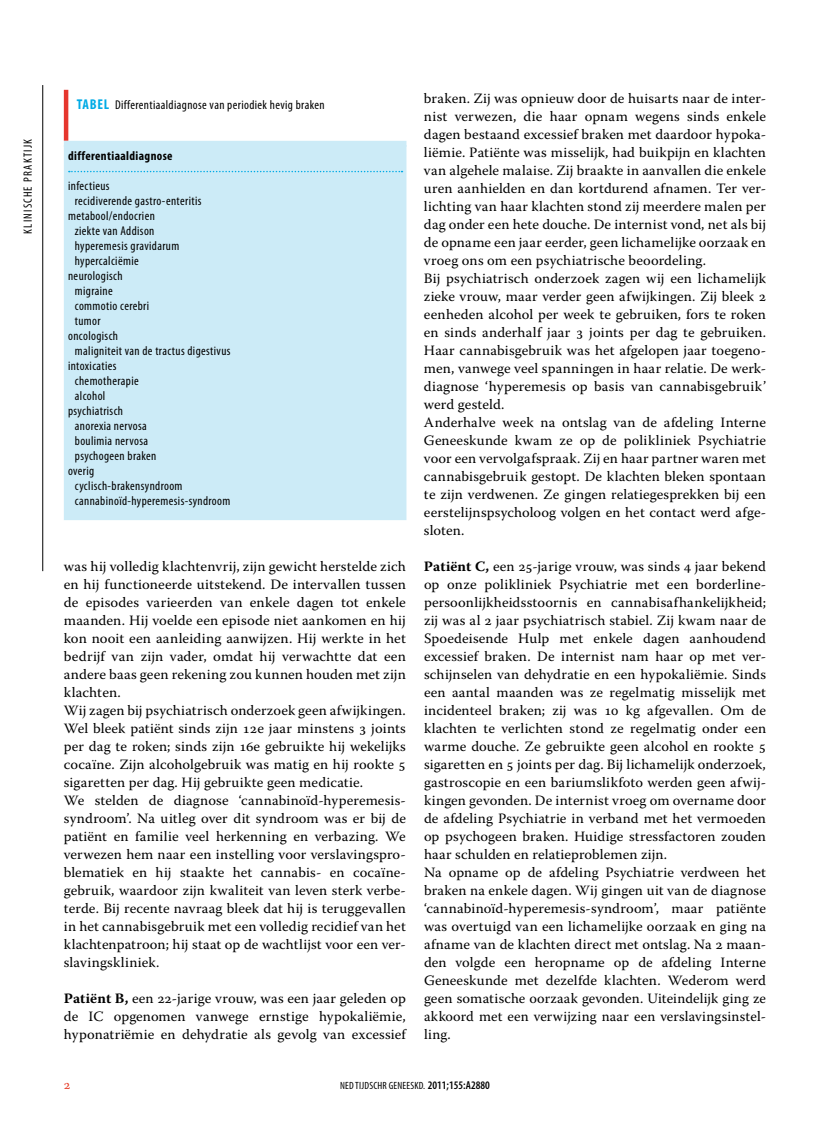
<style>
.page{position:relative;width:830px;height:1127px;background:#fff}
.page>*{position:absolute;margin:0;border:0;box-sizing:border-box;transform-origin:0 0}
.t1{font:14.25px/18px "Warnock Pro";letter-spacing:.01em;color:#000}
.t2{font:13.5px "Warnock Pro";color:#e6402c}
.t3{font:condensed 12.75px "Myriad Pro";letter-spacing:.03em;color:#000}
.t4{font:700 condensed 12.75px "Myriad Pro";letter-spacing:.03em;color:#000}
.t5{font:condensed 12px "Myriad Pro";letter-spacing:.1em;color:#000}
.t6{font:condensed 10.5px "Myriad Pro";letter-spacing:.02em;color:#000}
.s1{font-weight:700;font-size:14.25px;color:#00abe6}
.s2{font-weight:700}
.s3{font-weight:600;font-size:11.55px}
</style>
<div class="page">
<hr style="left:42px;top:85px;width:1px;height:486px;background:#000">
<div style="left:64px;top:147px;width:342px;height:373px;background:#ccebf7"></div>
<hr style="left:64px;top:90px;width:4px;height:51px;background:#e6362e">
<div style="left:64px;top:141px;width:342px;height:6px;background:#ccebf7"></div>
<svg style="left:69px;top:171px;width:333px;height:1px"></svg>
<p class="t5" style="left:21px;top:234px;width:96px;rotate:-90deg">KLINISCHE PRAKTIJK</p>
<p class="t3" style="left:77px;top:97px;width:249px"><span class="s1">TABEL</span> Differentiaaldiagnose van periodiek hevig braken</p>
<p class="t4" style="left:68px;top:148px;width:106px">differentiaaldiagnose</p>
<p class="t3" style="left:68px;top:178px;width:43px">infectieus</p>
<p class="t3" style="left:75px;top:193px;width:128px">recidiverende gastro-enteritis</p>
<p class="t3" style="left:68px;top:208px;width:88px">metabool/endocrien</p>
<p class="t3" style="left:75px;top:223px;width:81px">ziekte van Addison</p>
<p class="t3" style="left:75px;top:238px;width:106px">hyperemesis gravidarum</p>
<p class="t3" style="left:75px;top:253px;width:65px">hypercalciëmie</p>
<p class="t3" style="left:68px;top:268px;width:56px">neurologisch</p>
<p class="t3" style="left:75px;top:283px;width:39px">migraine</p>
<p class="t3" style="left:75px;top:298px;width:76px">commotio cerebri</p>
<p class="t3" style="left:75px;top:313px;width:27px">tumor</p>
<p class="t3" style="left:68px;top:328px;width:51px">oncologisch</p>
<p class="t3" style="left:75px;top:343px;width:157px">maligniteit van de tractus digestivus</p>
<p class="t3" style="left:68px;top:358px;width:50px">intoxicaties</p>
<p class="t3" style="left:75px;top:373px;width:65px">chemotherapie</p>
<p class="t3" style="left:75px;top:388px;width:32px">alcohol</p>
<p class="t3" style="left:68px;top:403px;width:56px">psychiatrisch</p>
<p class="t3" style="left:75px;top:418px;width:74px">anorexia nervosa</p>
<p class="t3" style="left:75px;top:433px;width:75px">boulimia nervosa</p>
<p class="t3" style="left:75px;top:448px;width:83px">psychogeen braken</p>
<p class="t3" style="left:68px;top:463px;width:28px">overig</p>
<p class="t3" style="left:75px;top:478px;width:109px">cyclisch-brakensyndroom</p>
<p class="t3" style="left:75px;top:493px;width:157px">cannabinoïd-hyperemesis-syndroom</p>
<p class="t1" style="left:64px;top:557px;width:343px">was hij volledig klachtenvrij, zijn gewicht herstelde zich en hij functioneerde uitstekend. De intervallen tussen de episodes varieerden van enkele dagen tot enkele maanden. Hij voelde een episode niet aankomen en hij kon nooit een aanleiding aanwijzen. Hij werkte in het bedrijf van zijn vader, omdat hij verwachtte dat een andere baas geen rekening zou kunnen houden met zijn klachten.<br>Wij zagen bij psychiatrisch onderzoek geen afwijkingen.<br>Wel bleek patiënt sinds zijn 12e jaar minstens 3 joints per dag te roken; sinds zijn 16e gebruikte hij wekelijks cocaïne. Zijn alcoholgebruik was matig en hij rookte 5 sigaretten per dag. Hij gebruikte geen medicatie.<br>We stelden de diagnose ‘cannabinoïd-hyperemesis&shy;syndroom’. Na uitleg over dit syndroom was er bij de patiënt en familie veel herkenning en verbazing. We verwezen hem naar een instelling voor verslavingspro&shy;blematiek en hij staakte het cannabis- en cocaïne&shy;gebruik, waardoor zijn kwaliteit van leven sterk verbe&shy;terde. Bij recente navraag bleek dat hij is teruggevallen in het cannabisgebruik met een volledig recidief van het klachtenpatroon; hij staat op de wachtlijst voor een ver&shy;slavingskliniek.</p>
<p class="t1" style="left:64px;top:989px;width:343px;text-align:justify"><span class="s2">Patiënt B,</span> een 22-jarige vrouw, was een jaar geleden op de IC opgenomen vanwege ernstige hypokaliëmie, hyponatriëmie en dehydratie als gevolg van excessief</p>
<p class="t1" style="left:424px;top:89px;width:343px">braken. Zij was opnieuw door de huisarts naar de inter&shy;nist verwezen, die haar opnam wegens sinds enkele dagen bestaand excessief braken met daardoor hypoka&shy;liëmie. Patiënte was misselijk, had buikpijn en klachten van algehele malaise. Zij braakte in aanvallen die enkele uren aanhielden en dan kortdurend afnamen. Ter ver&shy;lichting van haar klachten stond zij meerdere malen per dag onder een hete douche. De internist vond, net als bij de opname een jaar eerder, geen lichamelijke oorzaak en vroeg ons om een psychiatrische beoordeling.<br>Bij psychiatrisch onderzoek zagen wij een lichamelijk zieke vrouw, maar verder geen afwijkingen. Zij bleek 2 eenheden alcohol per week te gebruiken, fors te roken en sinds anderhalf jaar 3 joints per dag te gebruiken.<br>Haar cannabisgebruik was het afgelopen jaar toegeno&shy;men, vanwege veel spanningen in haar relatie. De werk&shy;diagnose ‘hyperemesis op basis van cannabisgebruik’ werd gesteld.<br>Anderhalve week na ontslag van de afdeling Interne Geneeskunde kwam ze op de polikliniek Psychiatrie voor een vervolgafspraak. Zij en haar partner waren met cannabisgebruik gestopt. De klachten bleken spontaan te zijn verdwenen. Ze gingen relatiegesprekken bij een eerstelijnspsycholoog volgen en het contact werd afge&shy;sloten.</p>
<p class="t1" style="left:424px;top:557px;width:343px"><span class="s2">Patiënt C,</span> een 25-jarige vrouw, was sinds 4 jaar bekend op onze polikliniek Psychiatrie met een borderline&shy;persoonlijkheidsstoornis en cannabisafhankelijkheid; zij was al 2 jaar psychiatrisch stabiel. Zij kwam naar de Spoedeisende Hulp met enkele dagen aanhoudend excessief braken. De internist nam haar op met ver&shy;schijnselen van dehydratie en een hypokaliëmie. Sinds een aantal maanden was ze regelmatig misselijk met incidenteel braken; zij was 10 kg afgevallen. Om de klachten te verlichten stond ze regelmatig onder een warme douche. Ze gebruikte geen alcohol en rookte 5 sigaretten en 5 joints per dag. Bij lichamelijk onderzoek, gastroscopie en een bariumslikfoto werden geen afwij&shy;kingen gevonden. De internist vroeg om overname door de afdeling Psychiatrie in verband met het vermoeden op psychogeen braken. Huidige stressfactoren zouden haar schulden en relatieproblemen zijn.<br>Na opname op de afdeling Psychiatrie verdween het braken na enkele dagen. Wij gingen uit van de diagnose ‘cannabinoïd-hyperemesis-syndroom’, maar patiënte was overtuigd van een lichamelijke oorzaak en ging na afname van de klachten direct met ontslag. Na 2 maan&shy;den volgde een heropname op de afdeling Interne Geneeskunde met dezelfde klachten. Wederom werd geen somatische oorzaak gevonden. Uiteindelijk ging ze akkoord met een verwijzing naar een verslavingsinstel&shy;ling.</p>
<p class="t2" style="left:64px;top:1076px;width:8px">2</p>
<p class="t6" style="left:340px;top:1079px;width:151px">NED TIJDSCHR GENEESKD. <span class="s3">2011;155:A2880</span></p>
</div>
